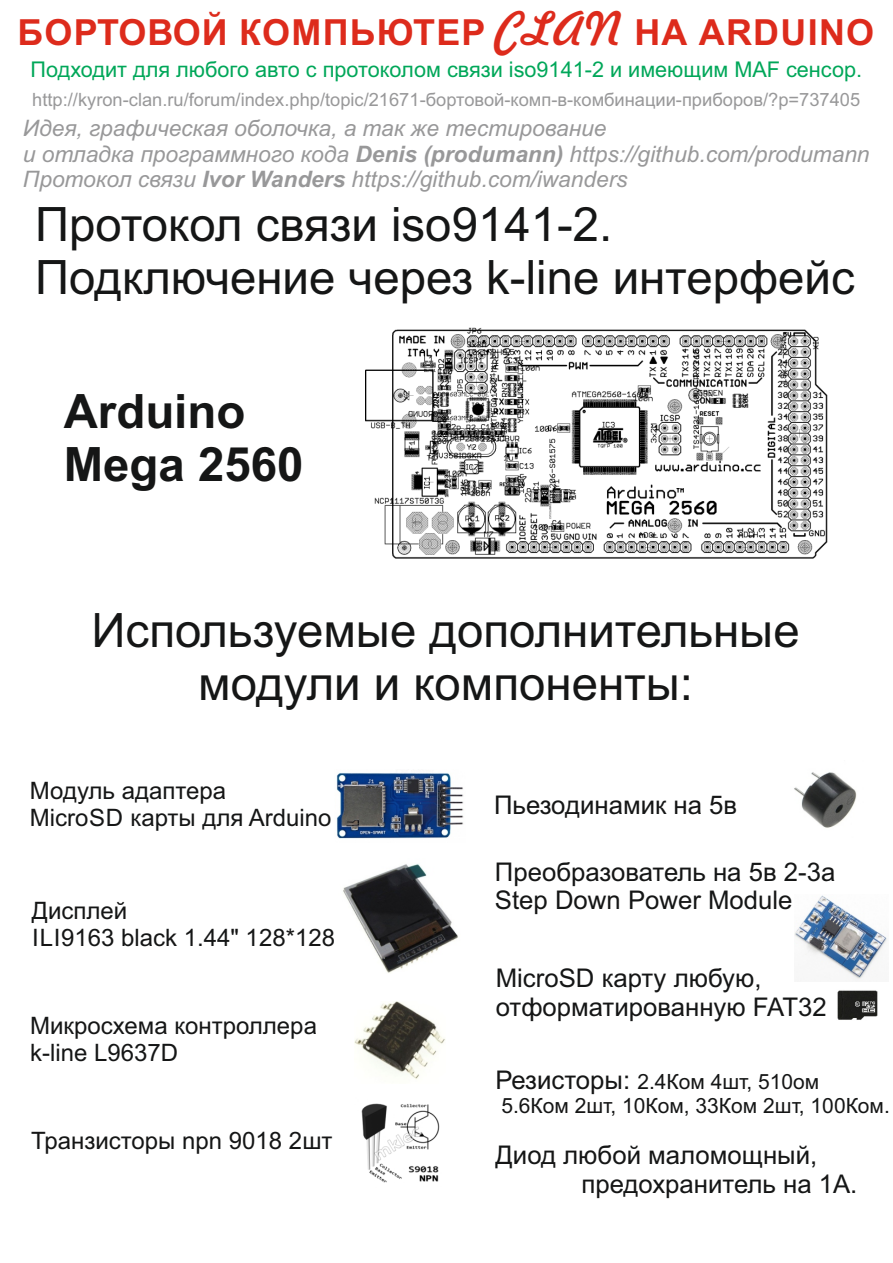
<style>
.page{position:relative;width:893px;height:1263px;background:#fff}
.page>*{position:absolute;margin:0;border:0;box-sizing:border-box;transform-origin:0 0}
.t1{font:47.4px/52.9px "Arial";color:#151616}
.t2{font:700 47.4px/52.9px "Arial";color:#151616}
.t3{font:700 36px "Arial";letter-spacing:.035em;color:#dd2b1c}
.t4{font:25.8px/28.8px "Arial";color:#151616}
.t5{font:24px/26.8px "Arial";color:#151616}
.t6{font:italic 22.65px/25.3px "Arial";color:#989899}
.t7{font:21.6px "Arial";color:#00a759}
.t8{font:21px/24.5px "Arial";color:#151616}
.t9{font:18.3px "Arial";color:#989899}
.s1{font-family:"Freehand 521 BT Regular C";font-weight:400;font-size:45.15px}
.s2{font-weight:700}
.s3{font-size:25.8px}
</style>
<div class="page">
<img style="left:336px;top:772px;width:128px;height:67px">
<img style="left:343px;top:864px;width:115px;height:109px">
<img style="left:365px;top:327px;width:463px;height:232px">
<img style="left:354px;top:1001px;width:92px;height:78px">
<img style="left:361px;top:1103px;width:79px;height:80px">
<img style="left:794px;top:772px;width:63px;height:56px">
<img style="left:795px;top:895px;width:92px;height:86px">
<img style="left:837px;top:990px;width:41px;height:30px">
<h2 class="t3" style="left:17px;top:19px;width:858px">БОРТОВОЙ КОМПЬЮТЕР <span class="s1">CLAN</span> НА ARDUINO</h2>
<p class="t7" style="left:31px;top:62px;width:833px">Подходит для любого авто с протоколом связи iso9141-2 и имеющим MAF сенсор.</p>
<p class="t9" style="left:32px;top:93px;width:829px">http://kyron-clan.ru/forum/index.php/topic/21671-бортовой-комп-в-комбинации-приборов/?p=737405</p>
<p class="t6" style="left:23px;top:118px;width:848px">Идея, графическая оболочка, а так же тестирование<br>и отладка программного кода <span class="s2">Denis (produmann)</span> https://github.com/produmann<br>Протокол связи <span class="s2">Ivor Wanders</span> https://github.com/iwanders</p>
<h1 class="t1" style="left:35px;top:202px;width:821px">Протокол связи iso9141-2.<br>Подключение через k-line интерфейс</h1>
<h1 class="t2" style="left:64px;top:389px;width:241px">Arduino<br>Mega 2560</h1>
<h1 class="t1" style="left:92px;top:609px;width:710px;text-align:center">Используемые дополнительные модули и компоненты:</h1>
<p class="t5" style="left:30px;top:780px;width:303px">Модуль адаптера<br>MicroSD карты для Arduino</p>
<p class="t5" style="left:32px;top:899px;width:305px">Дисплей<br>ILI9163 black 1.44" 128*128</p>
<p class="t5" style="left:30px;top:1014px;width:288px">Микросхема контроллера k-line L9637D</p>
<p class="t5" style="left:31px;top:1130px;width:303px">Транзисторы npn 9018 2шт</p>
<p class="t4" style="left:494px;top:793px;width:245px">Пьезодинамик на 5в</p>
<p class="t4" style="left:495px;top:859px;width:342px">Преобразователь на 5в 2-3а<br>Step Down Power Module</p>
<p class="t4" style="left:496px;top:966px;width:333px">MicroSD карту любую, отформатированную FAT32</p>
<p class="t8" style="left:495px;top:1071px;width:396px"><span class="s3">Резисторы:</span> 2.4Ком 4шт, 510ом<br>5.6Ком 2шт, 10Ком, 33Ком 2шт, 100Ком.</p>
<p class="t4" style="left:581px;top:1143px;width:278px;text-indent:-86px">Диод любой маломощный, предохранитель на 1А.</p>
</div>
